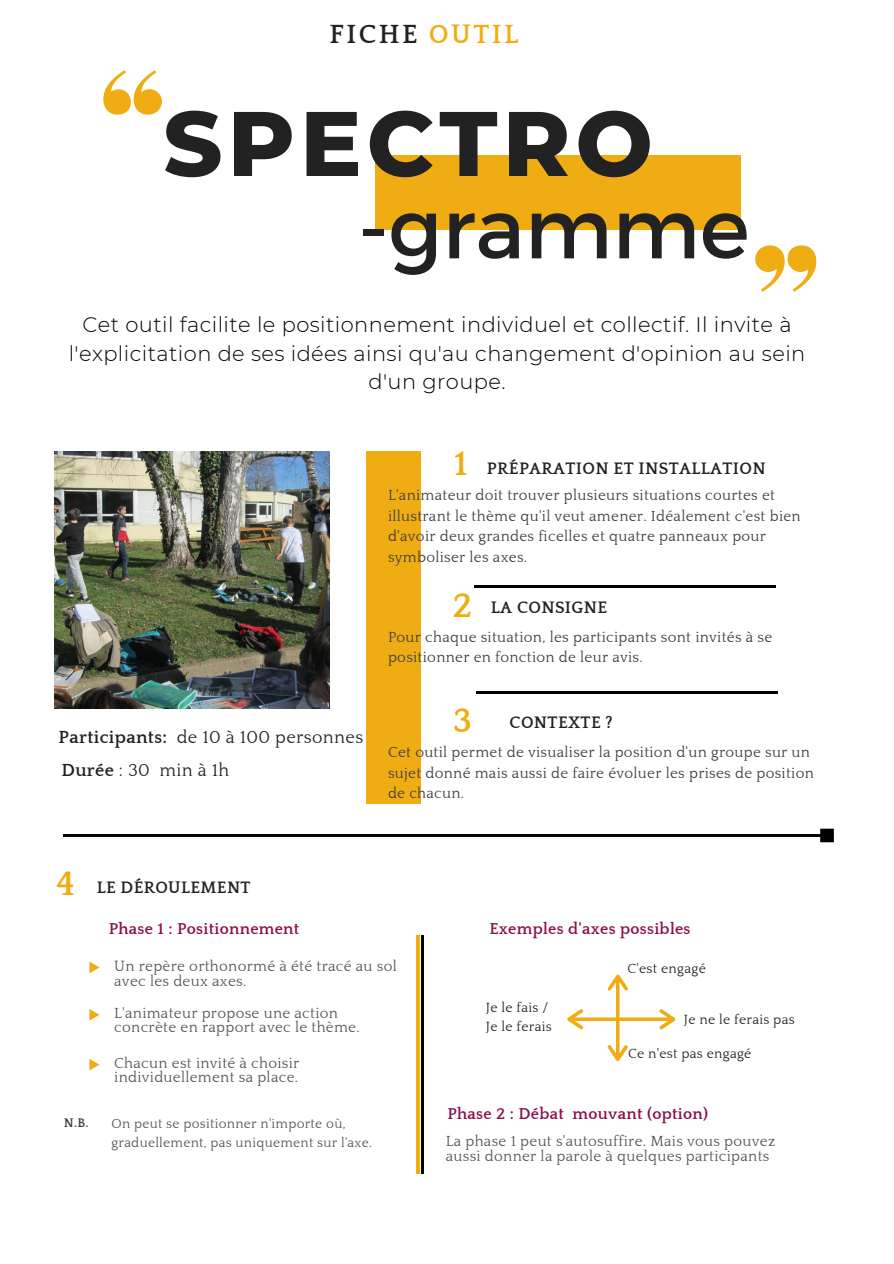
<style>
.page{position:relative;width:894px;height:1264px;background:#fff}
.page>*{position:absolute;margin:0;border:0;box-sizing:border-box;transform-origin:0 0}
.t1{font:800 91.5px "Montserrat";letter-spacing:.055em;color:#222}
.t2{font:84px "Montserrat";color:#222}
.t3{font:700 35.1px "Quattrocento";color:#f0ad13}
.t4{font:700 27px "Quattrocento";letter-spacing:.09em;color:#222}
.t5{font:300 21px/28.5px "Montserrat";letter-spacing:.02em;color:#000;text-align:center}
.t6{font:18px "Quattrocento";letter-spacing:.02em;color:#222}
.t7{font:700 18px "Quattrocento";letter-spacing:.02em;color:#222}
.t8{font:700 17.1px "Quattrocento";letter-spacing:.02em;color:#222}
.t9{font:700 16.95px "Quattrocento";letter-spacing:.02em;color:#222}
.t10{font:700 16.2px "Quattrocento";letter-spacing:.02em;color:#8b0f4e}
.t11{font:15px/20.9px "Quattrocento";letter-spacing:.02em;color:#3d3d3d}
.t12{font:15px/14.4px "Quattrocento";letter-spacing:.02em;color:#545454}
.t13{font:13.65px "Quattrocento";letter-spacing:.02em;color:#222}
.t14{font:13.5px/18.9px "Quattrocento";letter-spacing:.02em;color:#545454}
.t15{font:700 12.75px "Quattrocento";color:#3d3d3d}
.s1{color:#f0ad13}
.s2{font-weight:700}
</style>
<div class="page">
<div style="left:374px;top:155px;width:366px;height:74px;background:#f0ad13"></div>
<div style="left:366px;top:452px;width:54px;height:352px;background:#f0ad13"></div>
<hr style="left:476px;top:690px;width:301px;height:3px;background:#000">
<svg style="left:103px;top:70px;width:59px;height:45px"></svg>
<svg style="left:755px;top:246px;width:61px;height:46px"></svg>
<hr style="left:474px;top:585px;width:302px;height:2px;background:#000">
<img style="left:55px;top:452px;width:274px;height:256px">
<svg style="left:89px;top:961px;width:10px;height:12px"></svg>
<svg style="left:89px;top:1059px;width:10px;height:11px"></svg>
<svg style="left:63px;top:828px;width:770px;height:14px"></svg>
<svg style="left:567px;top:974px;width:108px;height:87px"></svg>
<svg style="left:89px;top:1009px;width:10px;height:11px"></svg>
<hr style="left:421px;top:935px;width:3px;height:120px;background:#000">
<hr style="left:416px;top:935px;width:3px;height:120px;background:#f0ad13">
<hr style="left:421px;top:1054px;width:3px;height:120px;background:#000">
<hr style="left:416px;top:1054px;width:3px;height:120px;background:#f0ad13">
<h2 class="t4" style="left:329px;top:20px;width:190px">FICHE <span class="s1">OUTIL</span></h2>
<h1 class="t1" style="left:163px;top:87px;width:491px">SPECTRO</h1>
<h3 class="t2" style="left:357px;top:174px;width:393px">-gramme</h3>
<h5 class="t5" style="left:69px;top:310px;width:738px">Cet outil facilite le positionnement individuel et collectif. Il invite à l'explicitation de ses idées ainsi qu'au changement d'opinion au sein d'un groupe.</h5>
<p class="t3" style="left:454px;top:445px;width:15px">1</p>
<p class="t8" style="left:486px;top:459px;width:280px">PRÉPARATION ET INSTALLATION</p>
<p class="t11" style="left:388px;top:485px;width:414px">L'animateur doit trouver plusieurs situations courtes et illustrant le thème qu'il veut amener. Idéalement c'est bien d'avoir deux grandes ficelles et quatre panneaux pour symboliser les axes.</p>
<p class="t3" style="left:452px;top:587px;width:21px">2</p>
<h5 class="t8" style="left:490px;top:598px;width:118px">LA CONSIGNE</h5>
<h5 class="t7" style="left:59px;top:727px;width:110px">Participants:</h5>
<p class="t6" style="left:177px;top:727px;width:188px">de 10 à 100 personnes</p>
<p class="t6" style="left:61px;top:760px;width:169px"><span class="s2">Durée</span> : 30 min à 1h</p>
<h4 class="t11" style="left:388px;top:627px;width:385px">Pour chaque situation, les participants sont invités à se positionner en fonction de leur avis.</h4>
<h5 class="t3" style="left:452px;top:702px;width:21px">3</h5>
<p class="t8" style="left:509px;top:713px;width:105px">CONTEXTE ?</p>
<p class="t11" style="left:388px;top:742px;width:427px">Cet outil permet de visualiser la position d'un groupe sur un sujet donné mais aussi de faire évoluer les prises de position de chacun.</p>
<p class="t3" style="left:56px;top:865px;width:20px">4</p>
<h6 class="t9" style="left:97px;top:878px;width:155px">LE DÉROULEMENT</h6>
<p class="t10" style="left:109px;top:920px;width:192px">Phase 1 : Positionnement</p>
<h6 class="t12" style="left:114px;top:959px;width:284px">Un repère orthonormé à été tracé au sol avec les deux axes.</h6>
<p class="t12" style="left:114px;top:1006px;width:247px">L'animateur propose une action concrète en rapport avec le thème.</p>
<p class="t12" style="left:114px;top:1056px;width:187px">Chacun est invité à choisir individuellement sa place.</p>
<p class="t15" style="left:64px;top:1116px;width:26px">N.B.</p>
<p class="t14" style="left:111px;top:1114px;width:262px">On peut se positionner n'importe où, graduellement, pas uniquement sur l'axe.</p>
<p class="t10" style="left:489px;top:920px;width:203px">Exemples d'axes possibles</p>
<p class="t13" style="left:627px;top:961px;width:80px">C'est engagé</p>
<p class="t13" style="left:486px;top:1000px;width:64px">Je le fais /</p>
<p class="t13" style="left:486px;top:1019px;width:67px">Je le ferais</p>
<p class="t13" style="left:683px;top:1012px;width:112px">Je ne le ferais pas</p>
<p class="t13" style="left:627px;top:1046px;width:125px">Ce n'est pas engagé</p>
<p class="t10" style="left:447px;top:1104px;width:262px">Phase 2 : Débat mouvant (option)</p>
<p class="t12" style="left:445px;top:1134px;width:331px">La phase 1 peut s'autosuffire. Mais vous pouvez aussi donner la parole à quelques participants</p>
</div>
